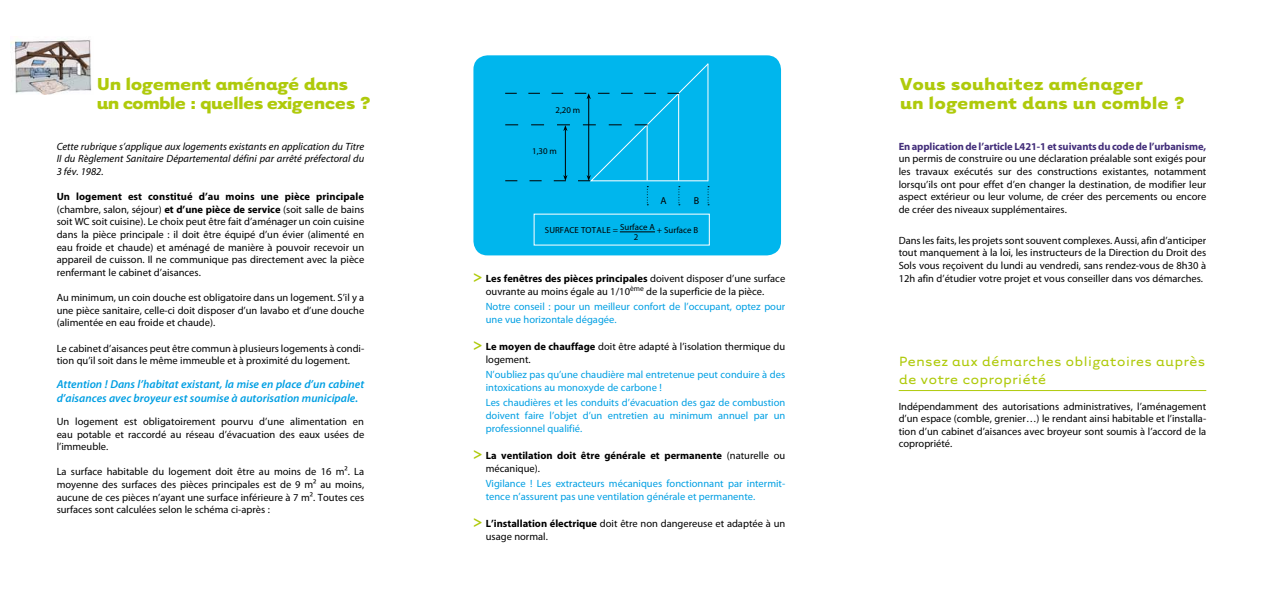
<style>
.page{position:relative;width:1263px;height:596px;background:#fff}
.page>*{position:absolute;margin:0;border:0;box-sizing:border-box;transform-origin:0 0}
.t1{font:700 20px/19px "Tarzana Wide";letter-spacing:-.02em;color:#afca0b}
.t2{font:700 20px/19px "Tarzana Wide";color:#afca0b}
.t3{font:15.5px/18.6px "Tarzana Wide";color:#afca0b}
.t4{font:italic 600 11.5px/13.8px "Myriad Pro";color:#009fe3}
.t5{font:10.5px/12.6px "Myriad Pro";color:#000;text-align:justify}
.t6{font:10.5px/12.6px "Myriad Pro";color:#009fe3}
.t7{font:italic 10.5px/12.6px "Myriad Pro";color:#000;text-align:justify}
.t8{font:700 10.5px/12.6px "Myriad Pro";color:#000}
.t9{font:700 10.5px "Myriad Pro";letter-spacing:-.01em;color:#432e7a}
.t10{font:10.1px "Myriad Pro";color:#000}
.t11{font:8.8px/6.7px "Myriad Pro";color:#000}
.s1{font-weight:700}
.s2{font-family:"Tarzana Wide";font-size:19px;color:#afca0b}
.s3{font-family:"Tarzana Wide";font-weight:400;font-size:19px;color:#afca0b}
.s4{font-weight:400}
</style>
<div class="page">
<img style="left:11px;top:39px;width:81px;height:56px">
<div style="left:473px;top:55px;width:308px;height:200px;background:#00b6ed;border-radius:14px"></div>
<hr style="left:899px;top:390px;width:307px;height:1px;background:#afca0b">
<svg style="left:505px;top:63px;width:204px;height:142px"></svg>
<hr style="left:620px;top:231px;width:35px;height:1px;background:#000">
<h1 class="t1" style="left:97px;top:73px;width:275px">Un logement aménagé dans un comble : quelles exigences ?</h1>
<h1 class="t2" style="left:900px;top:73px;width:286px">Vous souhaitez aménager<br>un logement dans un comble ?</h1>
<p class="t9" style="left:899px;top:140px;width:309px">En application de l’article L421-1 et suivants du code de l’urbanisme,</p>
<p class="t5" style="left:899px;top:152px;width:309px">un permis de construire ou une déclaration préalable sont exigés pour les travaux exécutés sur des constructions existantes, notamment lorsqu’ils ont pour effet d’en changer la destination, de modifier leur aspect extérieur ou leur volume, de créer des percements ou encore de créer des niveaux supplémentaires.</p>
<p class="t5" style="left:899px;top:233px;width:309px">Dans les faits, les projets sont souvent complexes. Aussi, afin d’anticiper tout manquement à la loi, les instructeurs de la Direction du Droit des Sols vous reçoivent du lundi au vendredi, sans rendez-vous de 8h30 à 12h afin d’étudier votre projet et vous conseiller dans vos démarches.</p>
<p class="t11" style="left:555px;top:106px;width:26px">2,20 m</p>
<p class="t7" style="left:57px;top:140px;width:309px">Cette rubrique s’applique aux logements existants en application du Titre II du Règlement Sanitaire Départemental défini par arrêté préfectoral du 3 fév. 1982.</p>
<p class="t5" style="left:57px;top:190px;width:309px"><span class="s1">Un logement est constitué d’au moins une pièce principale </span>(chambre, salon, séjour) <span class="s1">et d’une pièce de service</span> (soit salle de bains soit WC soit cuisine). Le choix peut être fait d’aménager un coin cuisine dans la pièce principale : il doit être équipé d’un évier (alimenté en eau froide et chaude) et aménagé de manière à pouvoir recevoir un appareil de cuisson. Il ne communique pas directement avec la pièce renfermant le cabinet d’aisances.</p>
<p class="t5" style="left:57px;top:291px;width:309px">Au minimum, un coin douche est obligatoire dans un logement. S’il y a une pièce sanitaire, celle-ci doit disposer d’un lavabo et d’une douche (alimentée en eau froide et chaude).</p>
<p class="t5" style="left:57px;top:341px;width:309px">Le cabinet d’aisances peut être commun à plusieurs logements à condi&shy;tion qu’il soit dans le même immeuble et à proximité du logement.</p>
<p class="t4" style="left:57px;top:377px;width:309px">Attention ! Dans l’habitat existant, la mise en place d’un cabinet d’aisances avec broyeur est soumise à autorisation municipale.</p>
<p class="t5" style="left:57px;top:414px;width:309px">Un logement est obligatoirement pourvu d’une alimentation en eau potable et raccordé au réseau d’évacuation des eaux usées de l’immeuble.</p>
<p class="t5" style="left:57px;top:465px;width:309px">La surface habitable du logement doit être au moins de 16 m². La moyenne des surfaces des pièces principales est de 9 m² au moins, aucune de ces pièces n’ayant une surface inférieure à 7 m². Toutes ces surfaces sont calculées selon le schéma ci-après :</p>
<p class="t11" style="left:532px;top:148px;width:26px">1,30 m</p>
<p class="t10" style="left:694px;top:194px;width:7px">B</p>
<p class="t10" style="left:661px;top:194px;width:8px">A</p>
<p class="t11" style="left:545px;top:226px;width:53px">SURFACE totale</p>
<p class="t11" style="left:634px;top:226px;width:66px;text-indent:-21px">= Surface A + Surface B<br>2</p>
<p class="t5" style="left:486px;top:272px;width:301px;text-indent:-13px"><span class="s2">&gt;</span> <span class="s1">Les fenêtres des pièces principales</span> doivent disposer d’une surface ouvrante au moins égale au 1/10<sup>ème</sup> de la superficie de la pièce.</p>
<p class="t6" style="left:486px;top:300px;width:301px">Notre conseil : pour un meilleur confort de l’occupant, optez pour une vue horizontale dégagée.</p>
<p class="t5" style="left:486px;top:340px;width:301px;text-indent:-13px"><span class="s2">&gt;</span> <span class="s1">Le moyen de chauffage</span> doit être adapté à l’isolation thermique du logement.</p>
<p class="t6" style="left:486px;top:368px;width:301px">N’oubliez pas qu’une chaudière mal entretenue peut conduire à des intoxications au monoxyde de carbone !</p>
<p class="t6" style="left:486px;top:396px;width:301px;text-align:justify">Les chaudières et les conduits d’évacuation des gaz de combustion doivent faire l’objet d’un entretien au minimum annuel par un professionnel qualifié.</p>
<p class="t8" style="left:486px;top:449px;width:301px;text-indent:-13px"><span class="s3">&gt;</span> La ventilation doit être générale et permanente <span class="s4">(naturelle ou mécanique).</span></p>
<p class="t6" style="left:486px;top:477px;width:301px">Vigilance ! Les extracteurs mécaniques fonctionnant par intermit&shy;tence n’assurent pas une ventilation générale et permanente.</p>
<p class="t5" style="left:486px;top:517px;width:301px;text-indent:-13px"><span class="s2">&gt;</span> <span class="s1">L’installation électrique</span> doit être non dangereuse et adaptée à un usage normal.</p>
<h2 class="t3" style="left:899px;top:351px;width:308px">Pensez aux démarches obligatoires auprès de votre copropriété</h2>
<p class="t5" style="left:899px;top:399px;width:309px">Indépendamment des autorisations administratives, l’aménagement d’un espace (comble, grenier…) le rendant ainsi habitable et l’installa&shy;tion d’un cabinet d’aisances avec broyeur sont soumis à l’accord de la copropriété.</p>
</div>
